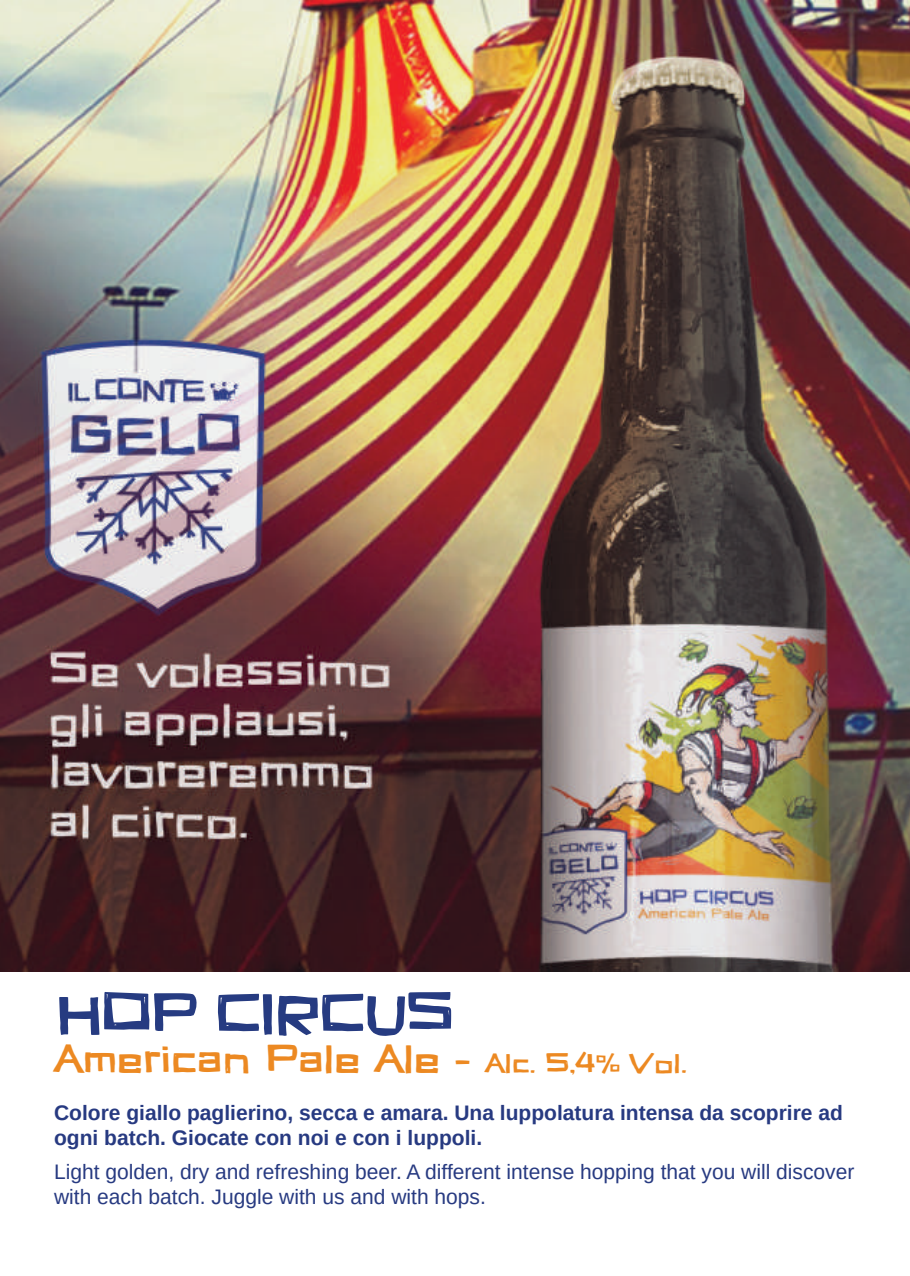
<style>
.page{position:relative;width:910px;height:1276px;background:#fff}
.page>*{position:absolute;margin:0;border:0;box-sizing:border-box;transform-origin:0 0}
.t1{font:50.7px "Vertigon";letter-spacing:-.05em;color:#263b81}
.t2{font:35.1px "Vertigon";color:#ec8922}
.t3{font:21px/25.2px "Liberation Sans";color:#273a81}
.t4{font:700 21px/25.2px "Liberation Sans";color:#273a81}
.s1{font-size:24px}
</style>
<div class="page">
<img style="left:0;top:0;width:910px;height:972px">
<h1 class="t1" style="left:53px;top:974px;width:401px">HOP CIRCUS</h1>
<h2 class="t2" style="left:53px;top:1031px;width:634px">American Pale Ale - <span class="s1">Alc. 5,4% Vol.</span></h2>
<p class="t4" style="left:54px;top:1100px;width:790px">Colore giallo paglierino, secca e amara. Una luppolatura intensa da scoprire ad ogni batch. Giocate con noi e con i luppoli.</p>
<p class="t3" style="left:54px;top:1159px;width:802px">Light golden, dry and refreshing beer. A different intense hopping that you will discover with each batch. Juggle with us and with hops.</p>
</div>
